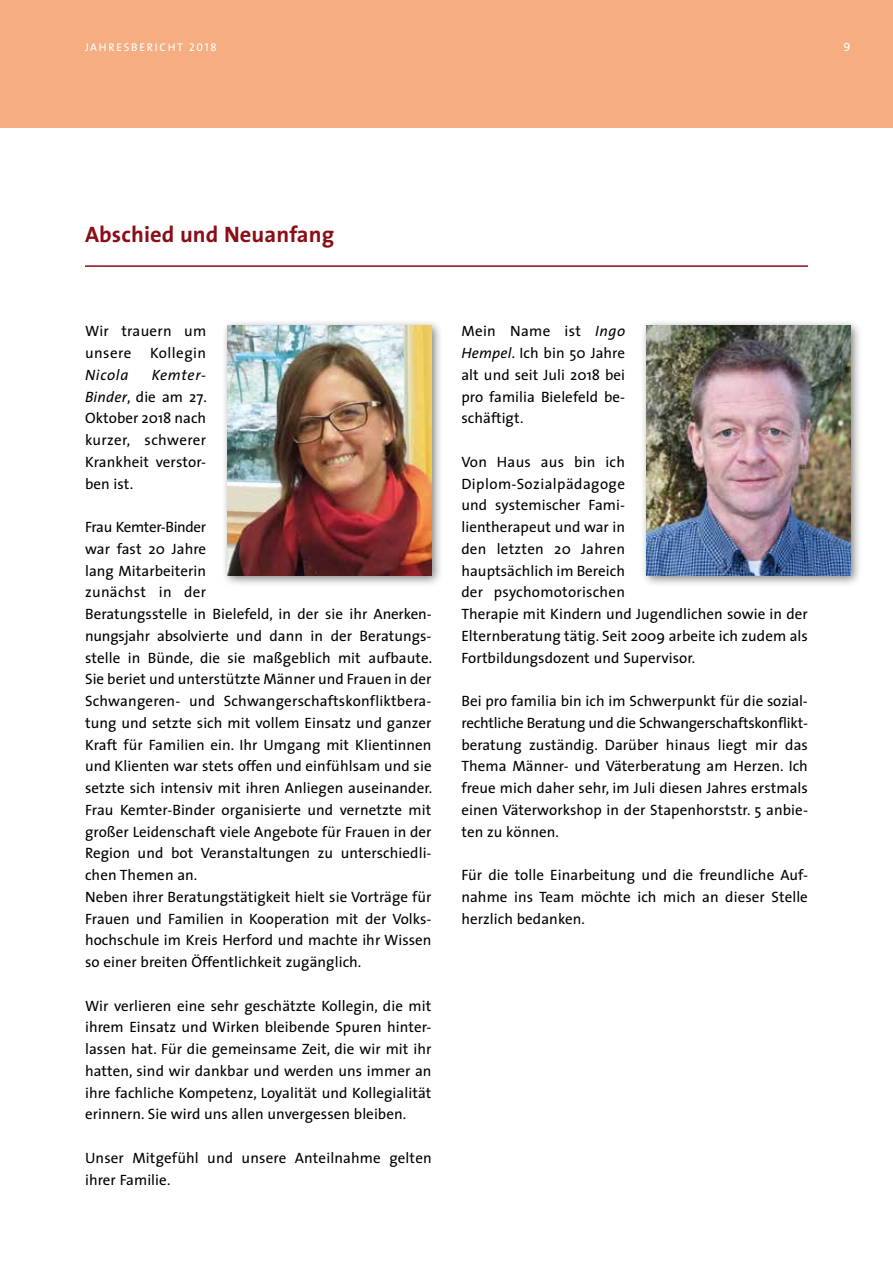
<style>
.page{position:relative;width:893px;height:1263px;background:#fff}
.page>*{position:absolute;margin:0;border:0;box-sizing:border-box;transform-origin:0 0}
.t1{font:700 22.5px "The Sans";letter-spacing:.005em;color:#8b0d17}
.t2{font:15px/21.8px "The Sans";letter-spacing:.005em;color:#000;text-align:justify}
.t3{font:15px "The Sans";letter-spacing:.03em;color:#000}
.t4{font:italic 15px "The Sans";letter-spacing:.045em;color:#000}
.t5{font:12px "The Sans Caps";color:#fff}
.t6{font:11.25px "The Sans";letter-spacing:.15em;color:#fff}
.s1{font-family:"The Sans Caps"}
.s2{font-style:italic}
</style>
<div class="page">
<div style="left:640px;top:319px;width:223px;height:268px;background:#000;opacity:.5"></div>
<img style="left:646px;top:325px;width:204px;height:250px">
<div style="left:0;top:0;width:893px;height:128px;background:#f5ad81"></div>
<hr style="left:85px;top:265px;width:723px;height:2px;background:#8b0d17">
<div style="left:222px;top:319px;width:222px;height:268px;background:#000;opacity:.5"></div>
<img style="left:227px;top:325px;width:205px;height:250px">
<p class="t6" style="left:85px;top:38px;width:133px">JAHRESBERICHT <span class="s1">2018</span></p>
<p class="t5" style="left:843px;top:37px;width:8px">9</p>
<h1 class="t1" style="left:85px;top:215px;width:251px">Abschied und Neuanfang</h1>
<p class="t2" style="left:85px;top:320px;width:123px">Wir trauern um unsere</p>
<p class="t3" style="left:150px;top:340px;width:57px">Kollegin</p>
<p class="t4" style="left:85px;top:362px;width:45px">Nicola</p>
<p class="t2" style="left:85px;top:363px;width:123px;text-indent:67px"><span class="s2">Kemter-Binder</span>, die am 27.<br>Oktober 2018 nach kurzer, schwerer Krankheit verstor&shy;ben ist.</p>
<p class="t2" style="left:85px;top:516px;width:349px;text-align:left">Frau Kemter-Binder<br>war fast 20 Jahre<br>lang Mitarbeiterin<br>zunächst in der<br>Beratungsstelle in Bielefeld, in der sie ihr Anerken&shy;nungsjahr absolvierte und dann in der Beratungs&shy;stelle in Bünde, die sie maßgeblich mit aufbaute.<br>Sie beriet und unterstützte Männer und Frauen in der Schwangeren- und Schwangerschaftskonfliktbera&shy;tung und setzte sich mit vollem Einsatz und ganzer Kraft für Familien ein. Ihr Umgang mit Klientinnen und Klienten war stets offen und einfühlsam und sie setzte sich intensiv mit ihren Anliegen auseinander.<br>Frau Kemter-Binder organisierte und vernetzte mit großer Leidenschaft viele Angebote für Frauen in der Region und bot Veranstaltungen zu unterschiedli&shy;chen Themen an.<br>Neben ihrer Beratungstätigkeit hielt sie Vorträge für Frauen und Familien in Kooperation mit der Volks&shy;hochschule im Kreis Herford und machte ihr Wissen so einer breiten Öffentlichkeit zugänglich.</p>
<p class="t2" style="left:85px;top:994px;width:348px">Wir verlieren eine sehr geschätzte Kollegin, die mit ihrem Einsatz und Wirken bleibende Spuren hinter&shy;lassen hat. Für die gemeinsame Zeit, die wir mit ihr hatten, sind wir dankbar und werden uns immer an ihre fachliche Kompetenz, Loyalität und Kollegialität erinnern. Sie wird uns allen unvergessen bleiben.</p>
<p class="t2" style="left:85px;top:1146px;width:348px">Unser Mitgefühl und unsere Anteilnahme gelten ihrer Familie.</p>
<p class="t2" style="left:461px;top:320px;width:165px">Mein Name ist <span class="s2">Ingo Hempel</span>. Ich bin 50 Jahre alt und seit Juli 2018 bei pro familia Bielefeld be&shy;schäftigt.</p>
<p class="t2" style="left:461px;top:450px;width:348px;text-align:left">Von Haus aus bin ich<br>Diplom-Sozialpädagoge<br>und systemischer Fami-<br>lientherapeut und war in<br>den letzten 20 Jahren<br>hauptsächlich im Bereich<br>der psychomotorischen<br>Therapie mit Kindern und Jugendlichen sowie in der<br>Elternberatung tätig. Seit 2009 arbeite ich zudem als<br>Fortbildungsdozent und Supervisor.</p>
<p class="t2" style="left:461px;top:690px;width:348px">Bei pro familia bin ich im Schwerpunkt für die sozial&shy;rechtliche Beratung und die Schwangerschaftskonflikt&shy;beratung zuständig. Darüber hinaus liegt mir das Thema Männer- und Väterberatung am Herzen. Ich freue mich daher sehr, im Juli diesen Jahres erstmals einen Väterworkshop in der Stapenhorststr. 5 anbie&shy;ten zu können.</p>
<p class="t2" style="left:461px;top:864px;width:348px">Für die tolle Einarbeitung und die freundliche Auf&shy;nahme ins Team möchte ich mich an dieser Stelle herzlich bedanken.</p>
</div>
